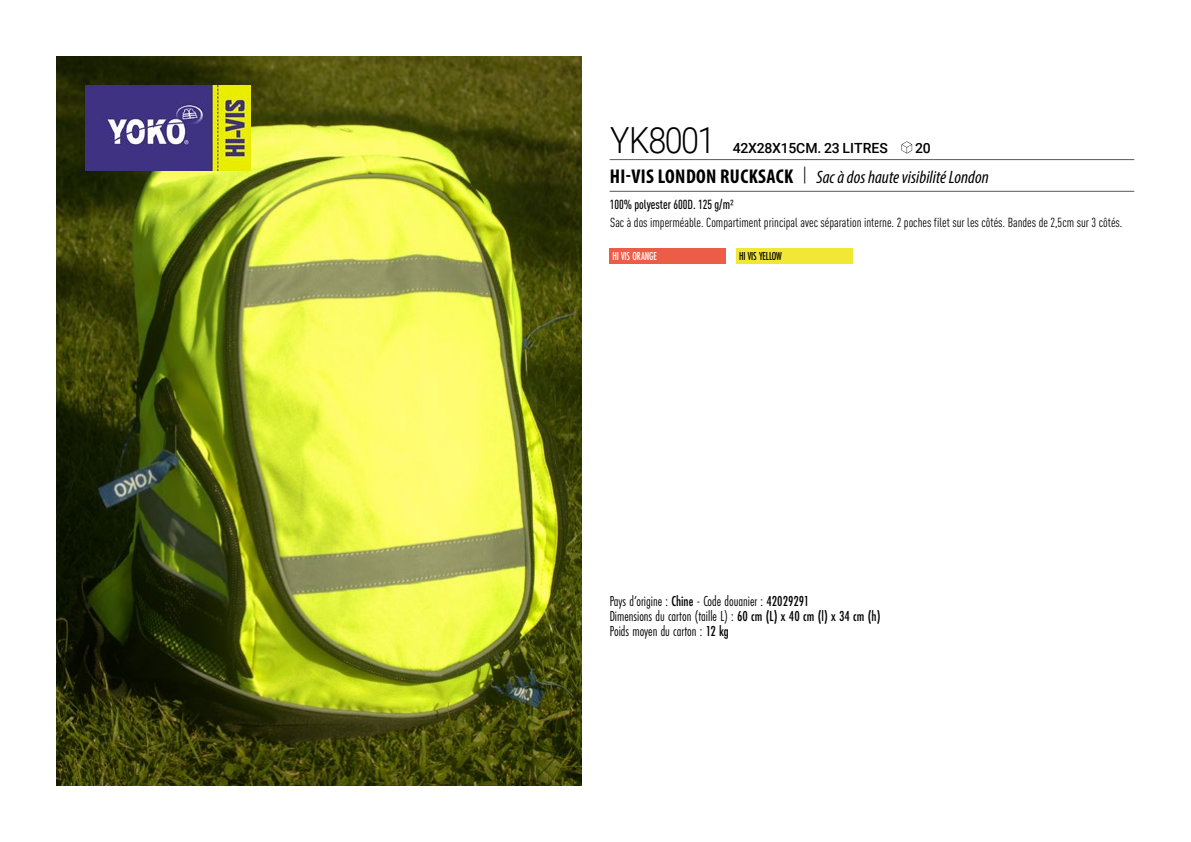
<style>
.page{position:relative;width:1191px;height:842px;background:#fff}
.page>*{position:absolute;margin:0;border:0;box-sizing:border-box;transform-origin:0 0}
.t1{font:300 36px "Roboto";letter-spacing:-.05em;color:#000;scale:.9 1}
.t2{font:italic 18px "Myriad Variable Concept";color:#000}
.t3{font:15px "Futura PT Cond";color:#000;scale:.95 1}
.t4{font:500 14px "Roboto";letter-spacing:-.01em;color:#000}
.t5{font:condensed 13px "DIN Pro";color:#000}
.grammage_2020{font:500 condensed 13px "DIN Pro";color:#000;scale:.95 1}
.Coloris_nuancier_blanc{font:500 12px "Futura PT Cond";letter-spacing:-.01em;color:#fff;scale:.9 1}
.Coloris_nuancier{font:500 12px "Futura PT Cond";letter-spacing:-.01em;color:#000;scale:.9 1}
.s1{font-family:"Myriad Pro";font-weight:700;font-style:normal;font-stretch:condensed;font-size:20px}
.s2{font-family:"Roboto Condensed";font-weight:300;font-style:normal;font-size:20px}
.s3{font-weight:500}
</style>
<div class="page">
<img style="left:57px;top:57px;width:524px;height:728px">
<img style="left:85px;top:85px;width:166px;height:85px">
<div style="left:609px;top:249px;width:117px;height:15px;background:#eb5d46"></div>
<div style="left:736px;top:249px;width:116px;height:15px;background:#f2e734"></div>
<hr style="left:609px;top:159px;width:525px;height:1px;background:#575756">
<hr style="left:609px;top:191px;width:525px;height:1px;background:#575756">
<svg style="left:901px;top:141px;width:11px;height:13px"></svg>
<p class="t1" style="left:610px;top:115px;width:118px">YK8001</p>
<p class="t4" style="left:733px;top:138px;width:157px">42X28X15CM. 23 LITRES</p>
<p class="t4" style="left:915px;top:138px;width:17px">20</p>
<p class="t2" style="left:610px;top:166px;width:380px"><span class="s1">HI-VIS LONDON RUCKSACK</span> <span class="s2">|</span> Sac à dos haute visibilité London</p>
<p class="grammage_2020" style="left:609px;top:194px;width:132px">100% polyester 600D. 125 g/m2</p>
<p class="t5" style="left:610px;top:213px;width:514px">Sac à dos imperméable. Compartiment principal avec séparation interne. 2 poches filet sur les côtés. Bandes de 2,5cm sur 3 côtés.</p>
<p class="Coloris_nuancier_blanc" style="left:612px;top:249px;width:51px">HI VIS ORANGE</p>
<p class="Coloris_nuancier" style="left:739px;top:249px;width:49px">HI VIS YELLOW</p>
<p class="t3" style="left:609px;top:592px;width:212px">Pays d’origine : <span class="s3">Chine</span> - Code douanier : <span class="s3">42029291</span></p>
<p class="t3" style="left:609px;top:607px;width:286px">Dimensions du carton (taille L) : <span class="s3">60 cm (L) x 40 cm (l) x 34 cm (h)</span></p>
<p class="t3" style="left:609px;top:622px;width:127px">Poids moyen du carton : <span class="s3">12 kg</span></p>
</div>
